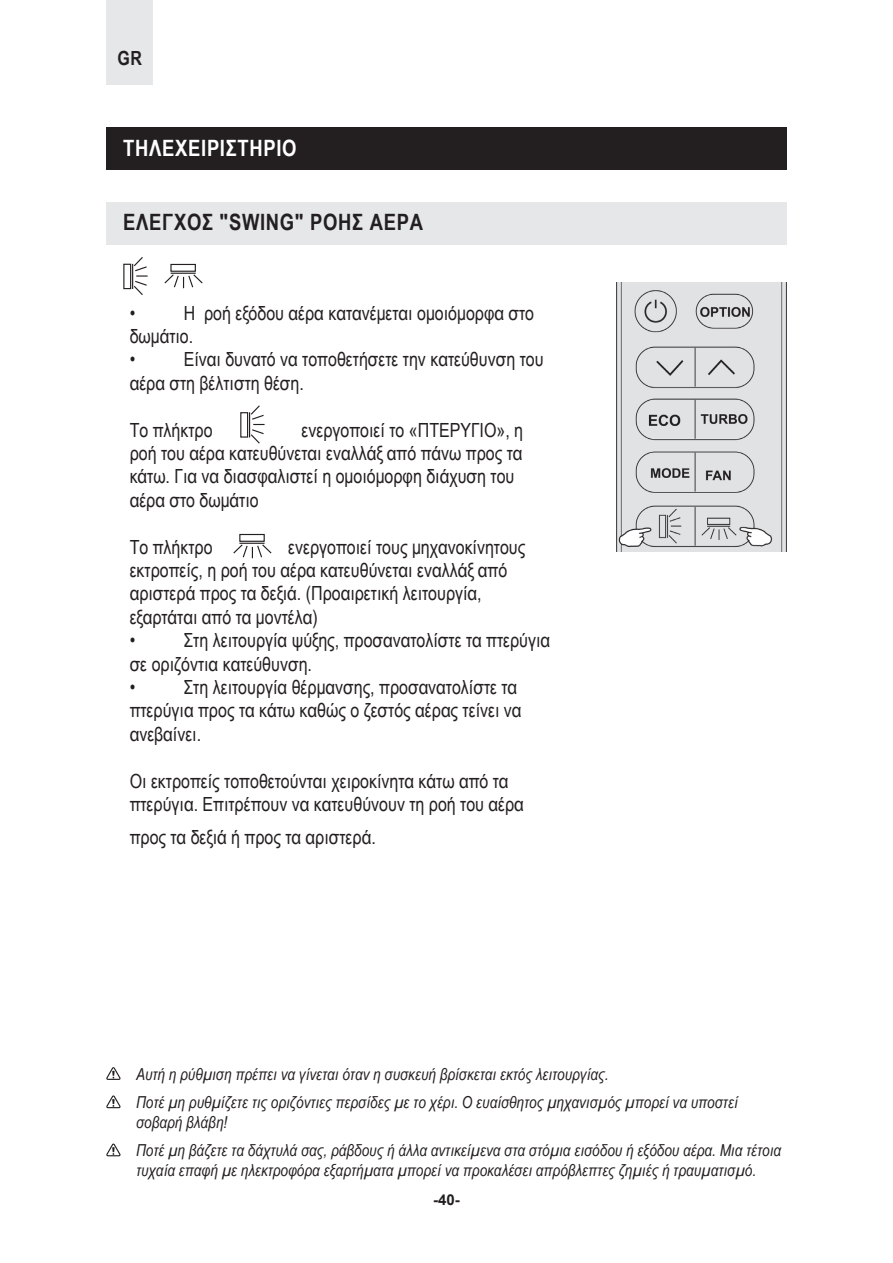
<style>
.page{position:relative;width:893px;height:1263px;background:#fff}
.page>*{position:absolute;margin:0;border:0;box-sizing:border-box;transform-origin:0 0}
.t1{font:700 22.5px "Arial Narrow";letter-spacing:.03em;color:#231f20}
.t2{font:700 22.5px "Arial Narrow";letter-spacing:.03em;color:#fff}
.t3{font:19.5px/23.4px "Arial Narrow";color:#231f20}
.t4{font:700 19.5px "Arial Narrow";color:#231f20}
.t5{font:italic 16.5px/28.3px "Arial Narrow";color:#231f20}
.t6{font:700 15px "Arial";color:#231f20}
</style>
<div class="page">
<div style="left:106px;top:0;width:47px;height:84px;background:#e6e7e9"></div>
<div style="left:106px;top:128px;width:681px;height:42px;background:#231f20"></div>
<svg style="left:106px;top:1067px;width:15px;height:13px"></svg>
<svg style="left:106px;top:1095px;width:15px;height:13px"></svg>
<svg style="left:106px;top:1143px;width:15px;height:13px"></svg>
<img style="left:617px;top:282px;width:170px;height:269px">
<svg style="left:233px;top:533px;width:39px;height:26px"></svg>
<svg style="left:164px;top:263px;width:39px;height:26px"></svg>
<svg style="left:240px;top:405px;width:25px;height:39px"></svg>
<svg style="left:123px;top:257px;width:25px;height:38px"></svg>
<div style="left:106px;top:202px;width:681px;height:43px;background:#e6e7e9"></div>
<p class="t4" style="left:117px;top:44px;width:26px">GR</p>
<p class="t2" style="left:123px;top:131px;width:175px">ΤΗΛΕΧΕΙΡΙΣΤΗΡΙΟ</p>
<p class="t1" style="left:123px;top:205px;width:301px">ΕΛΕΓΧΟΣ "SWING" ΡΟΗΣ ΑΕΡΑ</p>
<p class="t3" style="left:130px;top:300px;width:406px;text-indent:54px">H ροή εξόδου αέρα κατανέμεται ομοιόμορφα στο δωμάτιο.<br>•</p>
<p class="t3" style="left:130px;top:300px;width:7px">•</p>
<p class="t3" style="left:130px;top:347px;width:415px;text-indent:54px">Είναι δυνατό να τοποθετήσετε την κατεύθυνση του αέρα στη βέλτιστη θέση.</p>
<p class="t3" style="left:130px;top:417px;width:84px">Το πλήκτρο</p>
<p class="t3" style="left:130px;top:417px;width:395px;text-indent:172px">ενεργοποιεί το «ΠΤΕΡΥΓΙΟ», η ροή του αέρα κατευθύνεται εναλλάξ από πάνω προς τα κάτω. Για να διασφαλιστεί η ομοιόμορφη διάχυση του αέρα στο δωμάτιο</p>
<p class="t3" style="left:130px;top:534px;width:84px">Το πλήκτρο</p>
<p class="t3" style="left:130px;top:534px;width:397px;text-indent:158px">ενεργοποιεί τους μηχανοκίνητους εκτροπείς, η ροή του αέρα κατευθύνεται εναλλάξ από αριστερά προς τα δεξιά. (Προαιρετική λειτουργία, εξαρτάται από τα μοντέλα)<br>•</p>
<p class="t3" style="left:130px;top:628px;width:422px;text-indent:54px">Στη λειτουργία ψύξης, προσανατολίστε τα πτερύγια σε οριζόντια κατεύθυνση.<br>•</p>
<p class="t3" style="left:130px;top:675px;width:393px;text-indent:54px">Στη λειτουργία θέρμανσης, προσανατολίστε τα πτερύγια προς τα κάτω καθώς ο ζεστός αέρας τείνει να ανεβαίνει.</p>
<p class="t3" style="left:130px;top:768px;width:396px">Οι εκτροπείς τοποθετούνται χειροκίνητα κάτω από τα πτερύγια. Επιτρέπουν να κατευθύνουν τη ροή του αέρα</p>
<p class="t3" style="left:130px;top:825px;width:248px">προς τα δεξιά ή προς τα αριστερά.</p>
<p class="t5" style="left:136px;top:1059px;width:603px">Αυτή η ρύθμιση πρέπει να γίνεται όταν η συσκευή βρίσκεται εκτός λειτουργίας.<br>Ποτέ μη ρυθμίζετε τις οριζόντιες περσίδες με το χέρι. Ο ευαίσθητος μηχανισμός μπορεί να υποστεί</p>
<p class="t5" style="left:136px;top:1108px;width:647px">σοβαρή βλάβη!<br>Ποτέ μη βάζετε τα δάχτυλά σας, ράβδους ή άλλα αντικείμενα στα στόμια εισόδου ή εξόδου αέρα. Μια τέτοια</p>
<p class="t5" style="left:136px;top:1156px;width:622px">τυχαία επαφή με ηλεκτροφόρα εξαρτήματα μπορεί να προκαλέσει απρόβλεπτες ζημιές ή τραυματισμό.</p>
<p class="t6" style="left:433px;top:1189px;width:28px">-40-</p>
</div>
